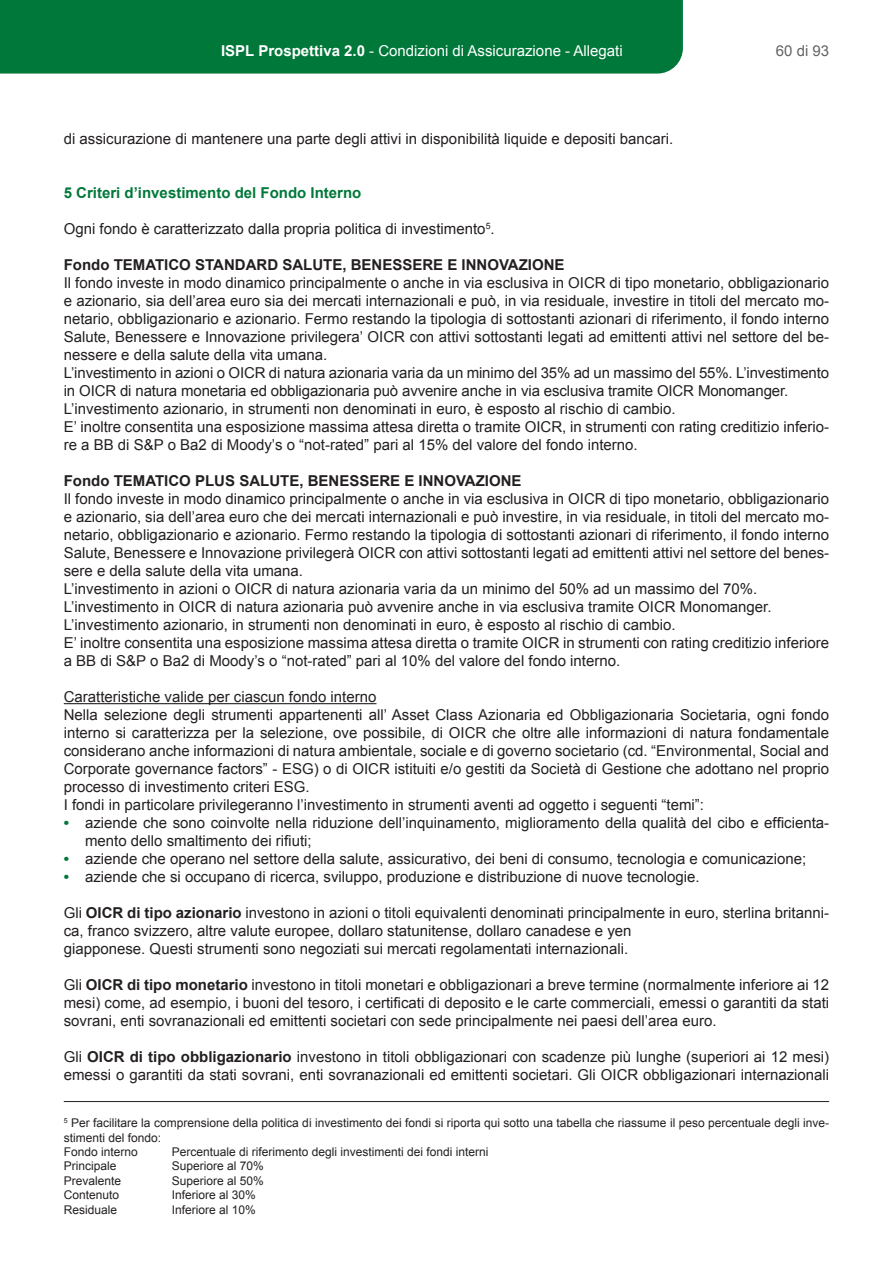
<style>
.page{position:relative;width:893px;height:1263px;background:#fff}
.page>*{position:absolute;margin:0;border:0;box-sizing:border-box;transform-origin:0 0}
.t1{font:15px/18px "Arial";color:#231f20}
.t2{font:15px/18px "Arial MT2";color:#231f20}
.t3{font:700 15px "Arial";color:#231f20}
.t4{font:15px "Arial MT4";color:#fff}
.t5{font:700 15px "Arial";color:#00783a}
.t6{font:15px "Arial";color:#636366}
.t7{font:12px/14.4px "Arial";color:#231f20}
.s1{font-family:"Arial Bold MT4"}
.s2{font-family:"Arial";font-weight:700;color:#00783a}
.s3{font-weight:700;color:#00783a}
.s4{font-weight:700}
</style>
<div class="page">
<hr style="left:64px;top:703px;width:312px;height:1px;background:#231f20">
<hr style="left:64px;top:1101px;width:765px;height:1px;background:#231f20">
<div style="left:0;top:0;width:683px;height:74px;background:#00783a"></div>
<p class="t4" style="left:221px;top:41px;width:403px"><span class="s1">ISPL Prospettiva 2.0</span> - Condizioni di Assicurazione - Allegati</p>
<p class="t6" style="left:776px;top:41px;width:55px">60 di 93</p>
<p class="t1" style="left:64px;top:130px;width:611px">di assicurazione di mantenere una parte degli attivi in disponibilità liquide e depositi bancari.</p>
<p class="t5" style="left:64px;top:183px;width:299px">5 Criteri d’investimento del Fondo Interno</p>
<p class="t1" style="left:64px;top:220px;width:432px">Ogni fondo è caratterizzato dalla propria politica di investimento<sup>5</sup>.</p>
<p class="t3" style="left:64px;top:255px;width:502px">Fondo TEMATICO STANDARD SALUTE, BENESSERE E INNOVAZIONE</p>
<p class="t1" style="left:64px;top:274px;width:767px">Il fondo investe in modo dinamico principalmente o anche in via esclusiva in OICR di tipo monetario, obbligazionario e azionario, sia dell’area euro sia dei mercati internazionali e può, in via residuale, investire in titoli del mercato mo&shy;netario, obbligazionario e azionario. Fermo restando la tipologia di sottostanti azionari di riferimento, il fondo interno Salute, Benessere e Innovazione privilegera’ OICR con attivi sottostanti legati ad emittenti attivi nel settore del be&shy;nessere e della salute della vita umana.<br>L’investimento in azioni o OICR di natura azionaria varia da un minimo del 35% ad un massimo del 55%. L’investimento in OICR di natura monetaria ed obbligazionaria può avvenire anche in via esclusiva tramite OICR Monomanger.<br>L’investimento azionario, in strumenti non denominati in euro, è esposto al rischio di cambio.<br>E’ inoltre consentita una esposizione massima attesa diretta o tramite OICR, in strumenti con rating creditizio inferio&shy;re a BB di S&amp;P o Ba2 di Moody’s o “not-rated” pari al 15% del valore del fondo interno.</p>
<p class="t3" style="left:64px;top:471px;width:459px">Fondo TEMATICO PLUS SALUTE, BENESSERE E INNOVAZIONE</p>
<p class="t1" style="left:64px;top:490px;width:767px">Il fondo investe in modo dinamico principalmente o anche in via esclusiva in OICR di tipo monetario, obbligazionario e azionario, sia dell’area euro che dei mercati internazionali e può investire, in via residuale, in titoli del mercato mo&shy;netario, obbligazionario e azionario. Fermo restando la tipologia di sottostanti azionari di riferimento, il fondo interno Salute, Benessere e Innovazione privilegerà OICR con attivi sottostanti legati ad emittenti attivi nel settore del benes&shy;sere e della salute della vita umana.<br>L’investimento in azioni o OICR di natura azionaria varia da un minimo del 50% ad un massimo del 70%.<br>L’investimento in OICR di natura azionaria può avvenire anche in via esclusiva tramite OICR Monomanger.<br>L’investimento azionario, in strumenti non denominati in euro, è esposto al rischio di cambio.<br>E’ inoltre consentita una esposizione massima attesa diretta o tramite OICR in strumenti con rating creditizio inferiore a BB di S&amp;P o Ba2 di Moody’s o “not-rated” pari al 10% del valore del fondo interno.</p>
<p class="t1" style="left:64px;top:688px;width:767px">Caratteristiche valide per ciascun fondo interno<br>Nella selezione degli strumenti appartenenti all’ Asset Class Azionaria ed Obbligazionaria Societaria, ogni fondo interno si caratterizza per la selezione, ove possibile, di OICR che oltre alle informazioni di natura fondamentale considerano anche informazioni di natura ambientale, sociale e di governo societario (cd. “Environmental, Social and Corporate governance factors” - ESG) o di OICR istituiti e/o gestiti da Società di Gestione che adottano nel proprio processo di investimento criteri ESG.<br>I fondi in particolare privilegeranno l’investimento in strumenti aventi ad oggetto i seguenti “temi”:</p>
<p class="t2" style="left:85px;top:814px;width:746px;text-indent:-21px"><span class="s2">•</span> aziende che sono coinvolte nella riduzione dell’inquinamento, miglioramento della qualità del cibo e efficienta&shy;mento dello smaltimento dei rifiuti;</p>
<p class="t1" style="left:64px;top:850px;width:744px"><span class="s3">•</span> aziende che operano nel settore della salute, assicurativo, dei beni di consumo, tecnologia e comunicazione;</p>
<p class="t1" style="left:64px;top:868px;width:637px"><span class="s3">•</span> aziende che si occupano di ricerca, sviluppo, produzione e distribuzione di nuove tecnologie.</p>
<p class="t1" style="left:64px;top:904px;width:767px">Gli <span class="s4">OICR di tipo azionario</span> investono in azioni o titoli equivalenti denominati principalmente in euro, sterlina britanni&shy;ca, franco svizzero, altre valute europee, dollaro statunitense, dollaro canadese e yen<br>giapponese. Questi strumenti sono negoziati sui mercati regolamentati internazionali.</p>
<p class="t1" style="left:64px;top:976px;width:767px">Gli <span class="s4">OICR di tipo monetario</span> investono in titoli monetari e obbligazionari a breve termine (normalmente inferiore ai 12</p>
<p class="t2" style="left:64px;top:994px;width:767px">mesi) come, ad esempio, i buoni del tesoro, i certificati di deposito e le carte commerciali, emessi o garantiti da stati</p>
<p class="t1" style="left:64px;top:1012px;width:654px">sovrani, enti sovranazionali ed emittenti societari con sede principalmente nei paesi dell’area euro.</p>
<p class="t1" style="left:64px;top:1048px;width:767px">Gli <span class="s4">OICR di tipo obbligazionario</span> investono in titoli obbligazionari con scadenze più lunghe (superiori ai 12 mesi) emessi o garantiti da stati sovrani, enti sovranazionali ed emittenti societari. Gli OICR obbligazionari internazionali</p>
<p class="t7" style="left:64px;top:1116px;width:767px"><sup>5</sup> Per facilitare la comprensione della politica di investimento dei fondi si riporta qui sotto una tabella che riassume il peso percentuale degli inve&shy;stimenti del fondo:<br>Fondo interno</p>
<p class="t7" style="left:172px;top:1145px;width:318px">Percentuale di riferimento degli investimenti dei fondi interni</p>
<p class="t7" style="left:64px;top:1159px;width:54px">Principale</p>
<p class="t7" style="left:172px;top:1159px;width:94px">Superiore al 70%</p>
<p class="t7" style="left:64px;top:1173px;width:59px">Prevalente</p>
<p class="t7" style="left:172px;top:1173px;width:94px">Superiore al 50%</p>
<p class="t7" style="left:64px;top:1188px;width:57px">Contenuto</p>
<p class="t7" style="left:172px;top:1188px;width:86px">Inferiore al 30%</p>
<p class="t7" style="left:64px;top:1202px;width:55px">Residuale</p>
<p class="t7" style="left:172px;top:1202px;width:86px">Inferiore al 10%</p>
</div>
